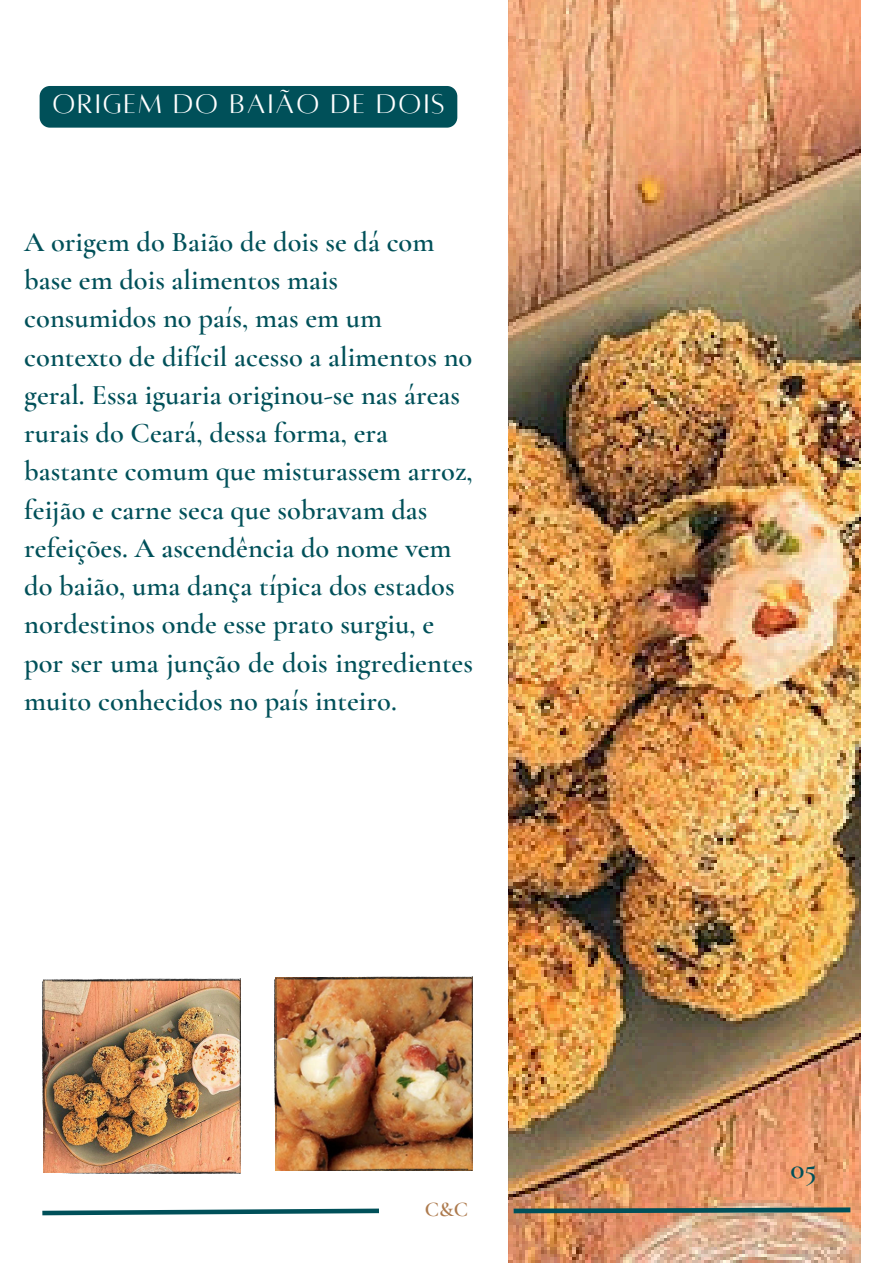
<style>
.page{position:relative;width:894px;height:1264px;background:#fff}
.page>*{position:absolute;margin:0;border:0;box-sizing:border-box;transform-origin:0 0}
.t1{font:29.7px "Alta regular";letter-spacing:.07em;color:#fff}
.t2{font:600 29.4px "Cormorant Garamond";color:#005059}
.t3{font:600 28.5px/38.2px "Cormorant Garamond";color:#005059}
.t4{font:600 21px "Cormorant Garamond";color:#ad7a4d}
</style>
<div class="page">
<img style="left:508px;top:0;width:352px;height:1262px">
<svg style="left:42px;top:1208px;width:337px;height:7px"></svg>
<svg style="left:513px;top:1207px;width:337px;height:6px"></svg>
<img style="left:274px;top:976px;width:198px;height:194px">
<img style="left:42px;top:978px;width:198px;height:194px">
<div style="left:40px;top:86px;width:417px;height:42px;background:#005059"></div>
<p class="t1" style="left:53px;top:90px;width:393px">ORIGEM DO BAIÃO DE DOIS</p>
<p class="t3" style="left:24px;top:222px;width:450px">A origem do Baião de dois se dá com base em dois alimentos mais consumidos no país, mas em um contexto de difícil acesso a alimentos no geral. Essa iguaria originou-se nas áreas rurais do Ceará, dessa forma, era bastante comum que misturassem arroz, feijão e carne seca que sobravam das refeições. A ascendência do nome vem do baião, uma dança típica dos estados nordestinos onde esse prato surgiu, e por ser uma junção de dois ingredientes muito conhecidos no país inteiro.</p>
<p class="t4" style="left:424px;top:1196px;width:45px">C&amp;C</p>
<p class="t2" style="left:790px;top:1151px;width:28px">05</p>
</div>
